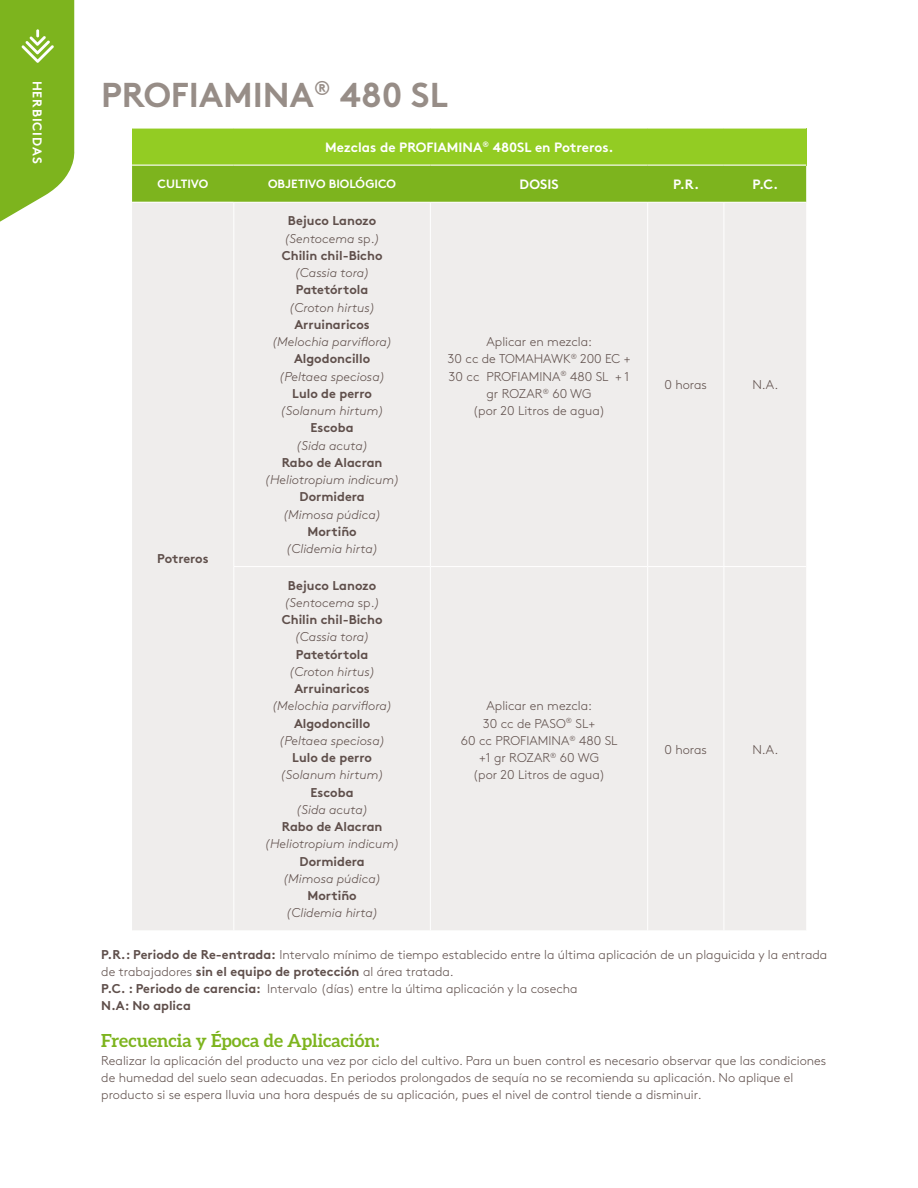
<style>
.page{position:relative;width:918px;height:1188px;background:#fff}
.page>*{position:absolute;margin:0;border:0;box-sizing:border-box;transform-origin:0 0}
.t1{font:700 34.5px "Brown Pro";color:#978d87}
.t2{font:700 18px "Aleo";color:#7db41e}
.t3{font:700 13.5px "Brown Pro";color:#fff}
.t4{font:300 12.75px/17.2px "Brown Pro";color:#5f4f4b;text-align:center}
.t5{font:italic 300 12.75px "Brown Pro";color:#5f4f4b}
.t6{font:700 12.75px/17.2px "Brown Pro";color:#5f4f4b;text-align:center}
.t7{font:700 12.75px "Brown Pro";letter-spacing:.07em;color:#fff}
.t8{font:700 12px "Brown Pro";color:#fff}
.s1{font-weight:300;font-style:italic}
.s2{font-weight:300}
.s3{font-weight:700}
</style>
<div class="page">
<svg style="left:0;top:0;width:75px;height:222px;background:#8ebe3c"></svg>
<div style="left:132px;top:128px;width:674px;height:37px;background:#93cc23"></div>
<div style="left:132px;top:166px;width:674px;height:36px;background:#7db41e"></div>
<div style="left:132px;top:203px;width:674px;height:727px;background:#efedec"></div>
<hr style="left:132px;top:127px;width:102px;height:2px;background:#fff">
<hr style="left:234px;top:127px;width:196px;height:2px;background:#fff">
<hr style="left:430px;top:127px;width:218px;height:2px;background:#fff">
<hr style="left:648px;top:127px;width:76px;height:2px;background:#fff">
<hr style="left:724px;top:127px;width:82px;height:2px;background:#fff">
<hr style="left:233px;top:203px;width:1px;height:363px;background:#fff">
<hr style="left:430px;top:202px;width:1px;height:364px;background:#fff">
<hr style="left:647px;top:202px;width:1px;height:364px;background:#fff">
<hr style="left:724px;top:202px;width:1px;height:364px;background:#fff">
<hr style="left:233px;top:567px;width:1px;height:364px;background:#fff">
<hr style="left:430px;top:567px;width:1px;height:364px;background:#fff">
<hr style="left:647px;top:567px;width:1px;height:364px;background:#fff">
<hr style="left:724px;top:567px;width:1px;height:364px;background:#fff">
<hr style="left:233px;top:566px;width:197px;height:1px;background:#fff">
<hr style="left:430px;top:566px;width:218px;height:1px;background:#fff">
<hr style="left:648px;top:566px;width:76px;height:1px;background:#fff">
<hr style="left:724px;top:566px;width:82px;height:1px;background:#fff">
<p class="t7" style="left:48px;top:81px;width:84px;rotate:90deg">HERBICIDAS</p>
<h1 class="t1" style="left:101px;top:67px;width:348px">PROFIAMINA<sup>®</sup> 480 SL</h1>
<p class="t3" style="left:325px;top:136px;width:290px">Mezclas de PROFIAMINA<sup>®</sup> 480SL en Potreros.</p>
<p class="t8" style="left:158px;top:174px;width:52px">CULTIVO</p>
<p class="t8" style="left:268px;top:174px;width:130px">OBJETIVO BIOLÓGICO</p>
<p class="t3" style="left:519px;top:173px;width:41px">DOSIS</p>
<p class="t3" style="left:673px;top:173px;width:27px">P.R.</p>
<p class="t3" style="left:753px;top:173px;width:27px">P.C.</p>
<p class="t6" style="left:157px;top:548px;width:53px">Potreros</p>
<p class="t6" style="left:282px;top:211px;width:102px">Bejuco Lanozo <span class="s1">(Sentocema</span> <span class="s2">sp.</span><span class="s1">)<br></span>Chilin chil-Bicho</p>
<p class="t5" style="left:294px;top:263px;width:77px">(Cassia tora)</p>
<p class="t6" style="left:296px;top:280px;width:74px">Patetórtola</p>
<p class="t5" style="left:289px;top:298px;width:88px">(Croton hirtus)</p>
<p class="t6" style="left:294px;top:314px;width:77px">Arruinaricos</p>
<p class="t5" style="left:272px;top:332px;width:122px">(Melochia parviflora)</p>
<p class="t6" style="left:294px;top:349px;width:78px">Algodoncillo</p>
<p class="t5" style="left:279px;top:367px;width:108px">(Peltaea speciosa)</p>
<p class="t6" style="left:292px;top:383px;width:81px">Lulo de perro</p>
<p class="t5" style="left:280px;top:401px;width:105px">(Solanum hirtum)</p>
<p class="t6" style="left:311px;top:418px;width:44px">Escoba</p>
<p class="t5" style="left:296px;top:436px;width:74px">(Sida acuta)</p>
<p class="t6" style="left:282px;top:452px;width:102px">Rabo de Alacran</p>
<p class="t5" style="left:264px;top:470px;width:137px">(Heliotropium indicum)</p>
<p class="t6" style="left:299px;top:487px;width:67px">Dormidera</p>
<p class="t5" style="left:283px;top:505px;width:100px">(Mimosa púdica)</p>
<p class="t6" style="left:307px;top:521px;width:51px">Mortiño</p>
<p class="t5" style="left:286px;top:539px;width:94px">(Clidemia hirta)</p>
<p class="t6" style="left:282px;top:575px;width:102px">Bejuco Lanozo <span class="s1">(Sentocema</span> <span class="s2">sp.</span><span class="s1">)<br></span>Chilin chil-Bicho</p>
<p class="t5" style="left:294px;top:628px;width:77px">(Cassia tora)</p>
<p class="t6" style="left:296px;top:644px;width:74px">Patetórtola</p>
<p class="t5" style="left:289px;top:662px;width:88px">(Croton hirtus)</p>
<p class="t6" style="left:294px;top:679px;width:77px">Arruinaricos</p>
<p class="t5" style="left:272px;top:697px;width:122px">(Melochia parviflora)</p>
<p class="t6" style="left:294px;top:713px;width:78px">Algodoncillo</p>
<p class="t5" style="left:279px;top:731px;width:108px">(Peltaea speciosa)</p>
<p class="t6" style="left:292px;top:748px;width:81px">Lulo de perro</p>
<p class="t5" style="left:280px;top:766px;width:105px">(Solanum hirtum)</p>
<p class="t6" style="left:311px;top:782px;width:44px">Escoba</p>
<p class="t5" style="left:296px;top:800px;width:74px">(Sida acuta)</p>
<p class="t6" style="left:282px;top:817px;width:102px">Rabo de Alacran</p>
<p class="t5" style="left:264px;top:835px;width:137px">(Heliotropium indicum)</p>
<p class="t6" style="left:299px;top:851px;width:67px">Dormidera</p>
<p class="t5" style="left:283px;top:869px;width:100px">(Mimosa púdica)</p>
<p class="t6" style="left:307px;top:886px;width:51px">Mortiño</p>
<p class="t5" style="left:286px;top:904px;width:94px">(Clidemia hirta)</p>
<p class="t4" style="left:448px;top:332px;width:184px">Aplicar en mezcla:<br>30 cc de TOMAHAWK<sup>®</sup> 200 EC +<br>30 cc PROFIAMINA<sup>®</sup> 480 SL + 1 gr ROZAR<sup>®</sup> 60 WG<br>(por 20 Litros de agua)</p>
<p class="t4" style="left:665px;top:375px;width:44px">0 horas</p>
<p class="t4" style="left:752px;top:375px;width:27px">N.A.</p>
<p class="t4" style="left:461px;top:696px;width:158px">Aplicar en mezcla:<br>30 cc de PASO<sup>®</sup> SL+<br>60 cc PROFIAMINA<sup>®</sup> 480 SL +1 gr ROZAR<sup>®</sup> 60 WG<br>(por 20 Litros de agua)</p>
<p class="t4" style="left:665px;top:740px;width:44px">0 horas</p>
<p class="t4" style="left:752px;top:740px;width:27px">N.A.</p>
<p class="t4" style="left:101px;top:945px;width:728px;text-align:left"><span class="s3">P.R.: Periodo de Re-entrada:</span> Intervalo mínimo de tiempo establecido entre la última aplicación de un plaguicida y la entrada de trabajadores <span class="s3">sin el equipo de protección</span> al área tratada.<br><span class="s3">P.C. : Periodo de carencia:</span> Intervalo (días) entre la última aplicación y la cosecha<br><span class="s3">N.A: No aplica</span></p>
<h2 class="t2" style="left:101px;top:1030px;width:280px">Frecuencia y Época de Aplicación:</h2>
<p class="t4" style="left:101px;top:1051px;width:726px;text-align:left">Realizar la aplicación del producto una vez por ciclo del cultivo. Para un buen control es necesario observar que las condiciones de humedad del suelo sean adecuadas. En periodos prolongados de sequía no se recomienda su aplicación. No aplique el producto si se espera lluvia una hora después de su aplicación, pues el nivel de control tiende a disminuir.</p>
</div>
